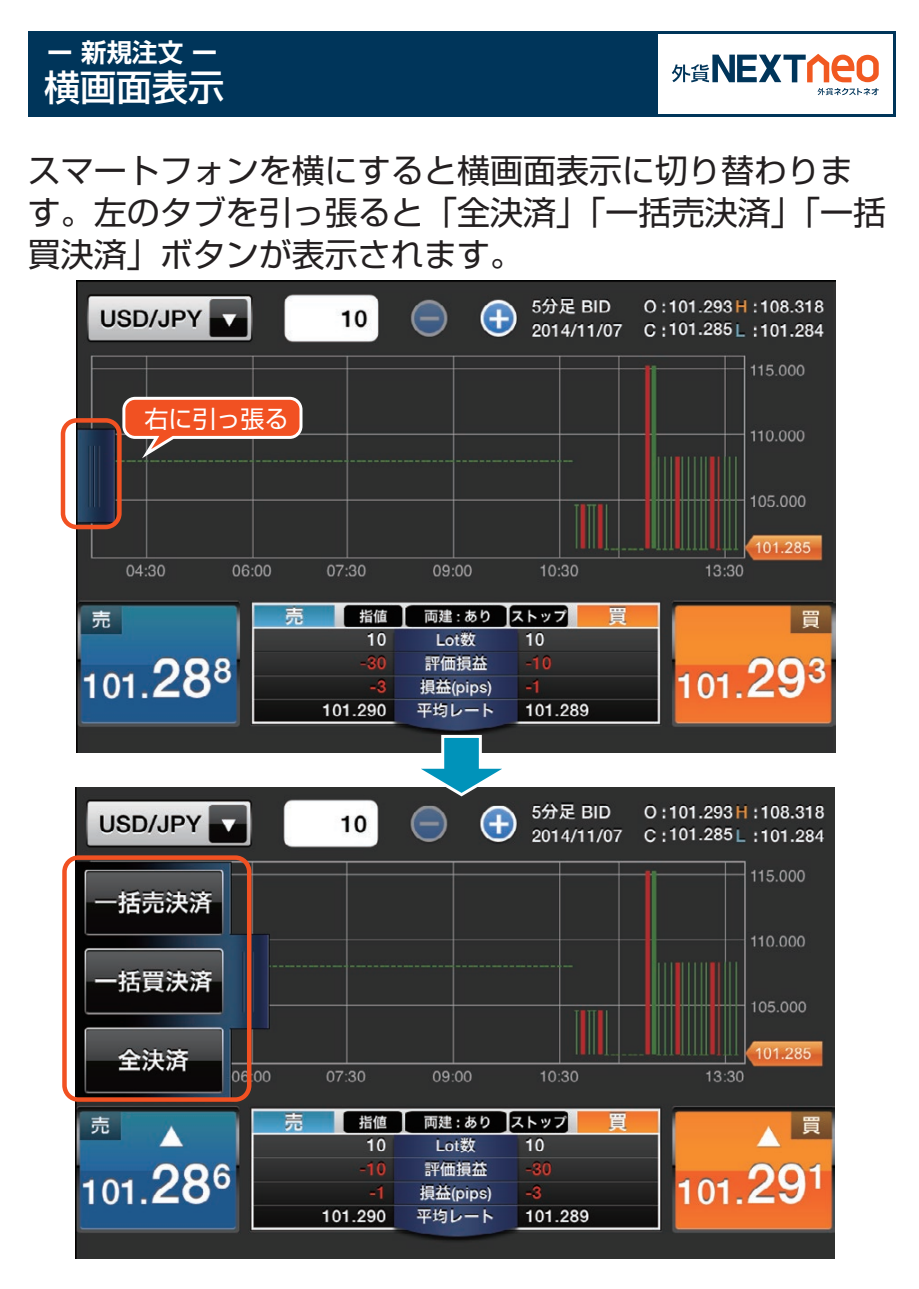
<style>
.page{position:relative;width:919px;height:1289px;background:#fff}
.page>*{position:absolute;margin:0;border:0;box-sizing:border-box;transform-origin:0 0}
.t1{font:500 36px "Shin Go Pro";color:#fff}
.t2{font:33px/42px "Shin Go Pro";color:#231f20}
.t3{font:700 25.5px "Shin Go Pro De";color:#fff}
.t4{font:24px "Shin Go Pro";color:#fff}
</style>
<div class="page">
<img style="left:76px;top:787px;width:758px;height:471px">
<img style="left:77px;top:280px;width:758px;height:472px">
<svg style="left:404px;top:733px;width:114px;height:65px"></svg>
<div style="left:61px;top:418px;width:61px;height:111px;border:4px solid #f15122;border-radius:14px"></div>
<div style="left:62px;top:855px;width:189px;height:246px;border:4px solid #f15122;border-radius:14px"></div>
<svg style="left:122px;top:397px;width:180px;height:61px;background:#b65b40"></svg>
<div style="left:28px;top:31px;width:867px;height:85px;background:#00355a"></div>
<div style="left:658px;top:35px;width:234px;height:79px;background:#fff"></div>
<svg style="left:817px;top:88px;width:61px;height:7px"></svg>
<svg style="left:671px;top:54px;width:207px;height:28px"></svg>
<p class="t3" style="left:47px;top:32px;width:172px">ー 新規注文 ー</p>
<p class="t1" style="left:44px;top:58px;width:182px">横画面表示</p>
<p class="t2" style="left:28px;top:145px;width:860px">スマートフォンを横にすると横画面表示に切り替わります。左のタブを引っ張ると「全決済」「一括売決済」「一括買決済」ボタンが表示されます。</p>
<p class="t4" style="left:145px;top:399px;width:145px">右に引っ張る</p>
</div>
